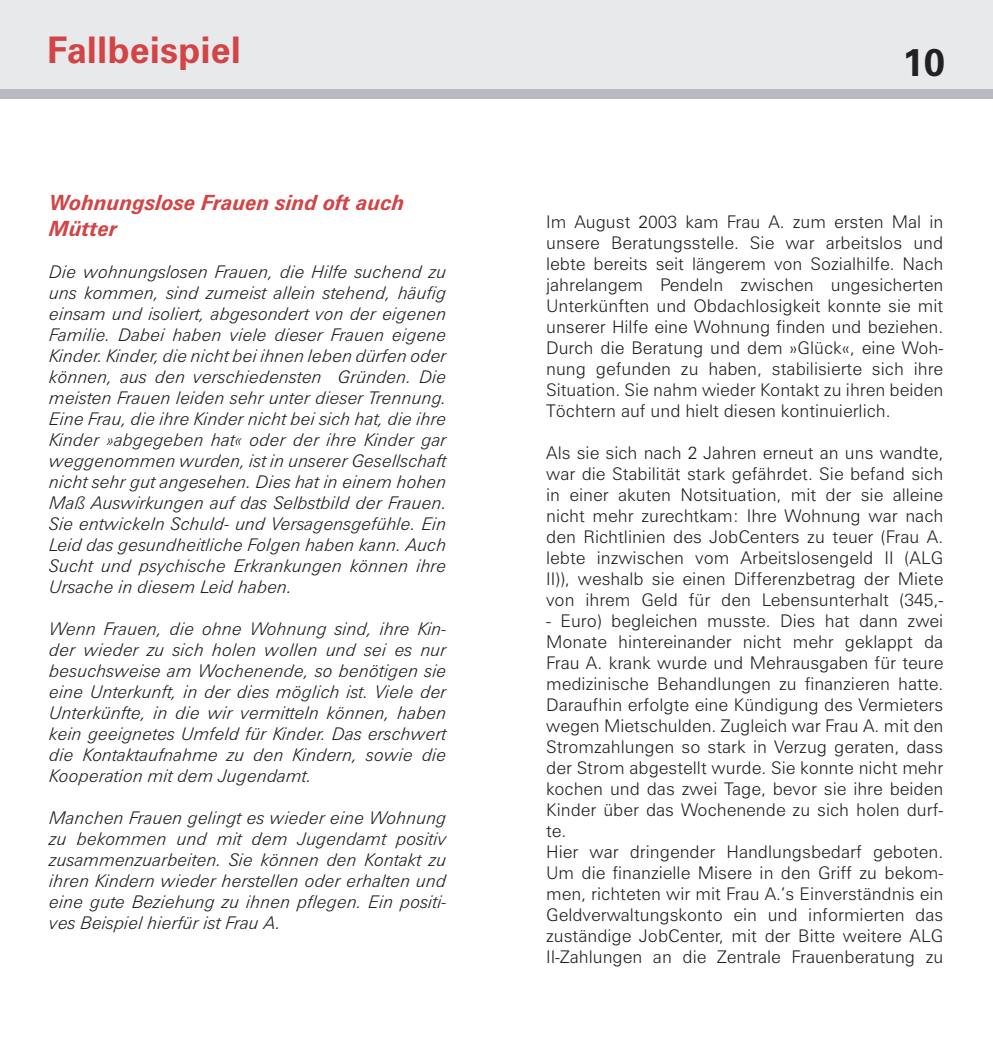
<style>
.page{position:relative;width:993px;height:1042px;background:#fff}
.page>*{position:absolute;margin:0;border:0;box-sizing:border-box;transform-origin:0 0}
.Textkästen{font:700 38.5px "Zurich BT";color:#212124}
.Spaltenüberschrift{font:700 36.75px "Zurich BT";color:#d24446}
.Spaltenüberschrift-2{font:italic 700 21px/25.2px "Zurich BT";color:#d24446}
.Textkörper{font:300 17.5px/21px "Zurich BT";color:#212124;text-align:justify}
.Textkörper-2{font:italic 300 17.5px/21px "Zurich BT";color:#212124;text-align:justify}
</style>
<div class="page">
<div style="left:0;top:0;width:992px;height:89px;background:#e8e9eb"></div>
<div style="left:0;top:89px;width:992px;height:10px;background:#b8babf"></div>
<p class="Spaltenüberschrift" style="left:47px;top:28px;width:195px">Fallbeispiel</p>
<p class="Spaltenüberschrift-2" style="left:50px;top:190px;width:357px">Wohnungslose Frauen sind oft auch<br>Mütter</p>
<p class="Textkörper-2" style="left:50px;top:261px;width:398px">Die wohnungslosen Frauen, die Hilfe suchend zu uns kommen, sind zumeist allein stehend, häufig einsam und isoliert, abgesondert von der eigenen Familie. Dabei haben viele dieser Frauen eigene Kinder. Kinder, die nicht bei ihnen leben dürfen oder können, aus den verschiedensten Gründen. Die meisten Frauen leiden sehr unter dieser Trennung.<br>Eine Frau, die ihre Kinder nicht bei sich hat, die ihre Kinder »abgegeben hat« oder der ihre Kinder gar weggenommen wurden, ist in unserer Gesellschaft nicht sehr gut angesehen. Dies hat in einem hohen Maß Auswirkungen auf das Selbstbild der Frauen.<br>Sie entwickeln Schuld- und Versagensgefühle. Ein Leid das gesundheitliche Folgen haben kann. Auch Sucht und psychische Erkrankungen können ihre Ursache in diesem Leid haben.</p>
<p class="Textkörper-2" style="left:50px;top:618px;width:399px">Wenn Frauen, die ohne Wohnung sind, ihre Kin&shy;der wieder zu sich holen wollen und sei es nur besuchsweise am Wochenende, so benötigen sie eine Unterkunft, in der dies möglich ist. Viele der Unterkünfte, in die wir vermitteln können, haben kein geeignetes Umfeld für Kinder. Das erschwert die Kontaktaufnahme zu den Kindern, sowie die Kooperation mit dem Jugendamt.</p>
<p class="Textkörper-2" style="left:50px;top:807px;width:399px">Manchen Frauen gelingt es wieder eine Wohnung zu bekommen und mit dem Jugendamt positiv zusammenzuarbeiten. Sie können den Kontakt zu ihren Kindern wieder herstellen oder erhalten und eine gute Beziehung zu ihnen pflegen. Ein positi&shy;ves Beispiel hierfür ist Frau A.</p>
<p class="Textkästen" style="left:902px;top:39px;width:44px">10</p>
<p class="Textkörper" style="left:546px;top:211px;width:398px">Im August 2003 kam Frau A. zum ersten Mal in unsere Beratungsstelle. Sie war arbeitslos und lebte bereits seit längerem von Sozialhilfe. Nach jahrelangem Pendeln zwischen ungesicherten Unterkünften und Obdachlosigkeit konnte sie mit unserer Hilfe eine Wohnung finden und beziehen.<br>Durch die Beratung und dem »Glück«, eine Woh&shy;nung gefunden zu haben, stabilisierte sich ihre Situation. Sie nahm wieder Kontakt zu ihren beiden Töchtern auf und hielt diesen kontinuierlich.</p>
<p class="Textkörper" style="left:546px;top:442px;width:398px">Als sie sich nach 2 Jahren erneut an uns wandte, war die Stabilität stark gefährdet. Sie befand sich in einer akuten Notsituation, mit der sie alleine nicht mehr zurechtkam: Ihre Wohnung war nach den Richtlinien des JobCenters zu teuer (Frau A. lebte inzwischen vom Arbeitslosengeld II (ALG II)), weshalb sie einen Differenzbetrag der Miete von ihrem Geld für den Lebensunterhalt (345,-</p>
<p class="Textkörper" style="left:546px;top:610px;width:398px">- Euro) begleichen musste. Dies hat dann zwei Monate hintereinander nicht mehr geklappt da Frau A. krank wurde und Mehrausgaben für teure medizinische Behandlungen zu finanzieren hatte.<br>Daraufhin erfolgte eine Kündigung des Vermieters wegen Mietschulden. Zugleich war Frau A. mit den Stromzahlungen so stark in Verzug geraten, dass der Strom abgestellt wurde. Sie konnte nicht mehr kochen und das zwei Tage, bevor sie ihre beiden Kinder über das Wochenende zu sich holen durf&shy;te.</p>
<p class="Textkörper" style="left:546px;top:841px;width:398px">Hier war dringender Handlungsbedarf geboten.<br>Um die finanzielle Misere in den Griff zu bekom&shy;men, richteten wir mit Frau A.’s Einverständnis ein Geldverwaltungskonto ein und informierten das zuständige JobCenter, mit der Bitte weitere ALG II-Zahlungen an die Zentrale Frauenberatung zu</p>
</div>
